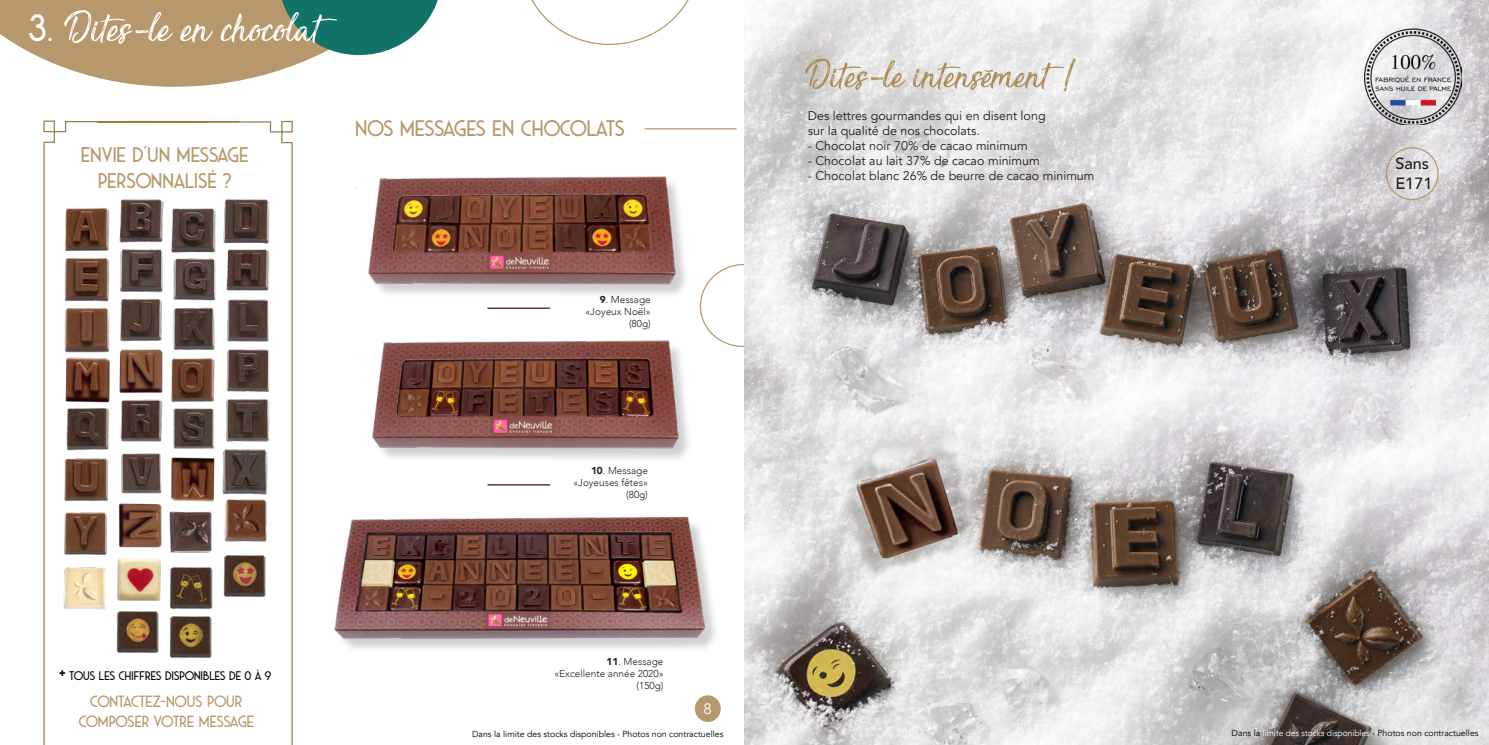
<style>
.page{position:relative;width:1489px;height:745px;background:#fff}
.page>*{position:absolute;margin:0;border:0;box-sizing:border-box;transform-origin:0 0}
.t1{font:54.12px "Sensations and Qualities";color:#fff}
.t2{font:50px "Sensations and Qualities";color:#ac8d57}
.nom_BBC{font:22.5px "Saveur Sans Round";letter-spacing:-.045em;color:#b7986c}
.nom_BBC-2{font:21.25px "Saveur Sans Round";letter-spacing:-.03em;color:#b7986c}
.nom_BBC-3{font:16.25px "Saveur Sans Round";letter-spacing:-.03em;color:#b7986c}
.t3{font:500 16.25px "Avenir";color:#231f20}
.t4{font:15px "Avenir";color:#fff}
.t5{font:12.5px "Avenir";color:#231f20}
.nom_BBC-4{font:12.5px "Saveur Sans Round";letter-spacing:-.03em;color:#000}
.t6{font:300 10px "Avenir";color:#231f20}
.t7{font:8.75px "Avenir";color:#000001}
.s1{font-family:"Saveur Sans Round";font-size:37.88px}
.s2{font-weight:900}
.s3{font-size:20px}
.s4{color:#fff}
</style>
<div class="page">
<svg style="left:699px;top:263px;width:45px;height:85px"></svg>
<svg style="left:531px;top:0;width:158px;height:45px"></svg>
<svg style="left:0;top:0;width:307px;height:87px;fill:#b7986c"></svg>
<svg style="left:274px;top:0;width:164px;height:60px"></svg>
<img style="left:744px;top:0;width:744px;height:744px">
<svg style="left:240px;top:120px;width:53px;height:624px"></svg>
<svg style="left:43px;top:120px;width:197px;height:624px"></svg>
<svg style="left:694px;top:695px;width:27px;height:27px"></svg>
<img style="left:1363px;top:28px;width:97px;height:97px">
<div style="left:337px;top:519px;width:382px;height:134px;background:#fbfbfb"></div>
<img style="left:334px;top:516px;width:379px;height:132px">
<div style="left:358px;top:179px;width:331px;height:119px;background:#231f20;opacity:.21"></div>
<img style="left:355px;top:176px;width:329px;height:113px">
<div style="left:362px;top:343px;width:331px;height:119px;background:#231f20;opacity:.21"></div>
<img style="left:359px;top:340px;width:329px;height:112px">
<img style="left:62px;top:203px;width:50px;height:50px">
<img style="left:62px;top:306px;width:50px;height:48px">
<img style="left:62px;top:406px;width:50px;height:47px">
<img style="left:62px;top:253px;width:50px;height:53px">
<img style="left:62px;top:354px;width:50px;height:52px">
<img style="left:62px;top:453px;width:50px;height:107px">
<img style="left:61px;top:562px;width:49px;height:53px">
<img style="left:222px;top:194px;width:50px;height:50px">
<img style="left:222px;top:297px;width:50px;height:48px">
<img style="left:222px;top:397px;width:50px;height:50px">
<img style="left:222px;top:244px;width:50px;height:53px">
<img style="left:222px;top:345px;width:50px;height:52px">
<img style="left:221px;top:445px;width:49px;height:52px">
<img style="left:222px;top:495px;width:49px;height:52px">
<img style="left:221px;top:550px;width:49px;height:52px">
<img style="left:116px;top:194px;width:49px;height:50px">
<img style="left:116px;top:297px;width:49px;height:48px">
<img style="left:116px;top:397px;width:49px;height:103px">
<img style="left:116px;top:244px;width:49px;height:53px">
<img style="left:116px;top:345px;width:49px;height:52px">
<img style="left:113px;top:500px;width:53px;height:49px">
<img style="left:113px;top:553px;width:51px;height:105px">
<img style="left:169px;top:203px;width:50px;height:50px">
<img style="left:169px;top:306px;width:50px;height:48px">
<img style="left:169px;top:406px;width:50px;height:46px">
<img style="left:169px;top:253px;width:50px;height:53px">
<img style="left:169px;top:354px;width:50px;height:52px">
<img style="left:169px;top:452px;width:50px;height:53px">
<img style="left:163px;top:508px;width:53px;height:49px">
<img style="left:167px;top:562px;width:50px;height:53px">
<img style="left:167px;top:611px;width:49px;height:53px">
<hr style="left:487px;top:307px;width:63px;height:1px;background:#40110b">
<hr style="left:487px;top:484px;width:63px;height:1px;background:#40110b">
<hr style="left:644px;top:128px;width:92px;height:1px;background:#b7986c">
<div style="left:1385px;top:147px;width:53px;height:53px;border:1px solid #b7986c;border-radius:50%"></div>
<p class="t1" style="left:28px;top:2px;width:295px"><span class="s1">3.</span> Dites-le en chocolat</p>
<p class="nom_BBC-2" style="left:81px;top:144px;width:170px">ENVIE D’UN MESSAGE</p>
<p class="nom_BBC-2" style="left:97px;top:169px;width:136px">PERSONNALISÉ ?</p>
<p class="nom_BBC" style="left:355px;top:117px;width:272px">NOS MESSAGES EN CHOCOLATS</p>
<p class="t6" style="left:599px;top:293px;width:52px"><span class="s2">9</span>. Message</p>
<p class="t6" style="left:585px;top:305px;width:67px">«Joyeux Noël»</p>
<p class="t6" style="left:629px;top:317px;width:23px">(80g)</p>
<p class="t6" style="left:591px;top:464px;width:58px"><span class="s2">10</span>. Message</p>
<p class="t6" style="left:573px;top:476px;width:76px">«Joyeuses fêtes»</p>
<p class="t6" style="left:626px;top:488px;width:23px">(80g)</p>
<p class="t2" style="left:805px;top:51px;width:272px">Dites-le intensément !</p>
<p class="t5" style="left:807px;top:108px;width:239px">Des lettres gourmandes qui en disent long</p>
<p class="t5" style="left:807px;top:123px;width:173px">sur la qualité de nos chocolats.</p>
<p class="t5" style="left:807px;top:138px;width:221px">- Chocolat noir 70% de cacao minimum</p>
<p class="t5" style="left:807px;top:153px;width:233px">- Chocolat au lait 37% de cacao minimum</p>
<p class="t5" style="left:807px;top:168px;width:288px">- Chocolat blanc 26% de beurre de cacao minimum</p>
<p class="t3" style="left:1395px;top:149px;width:35px">Sans</p>
<p class="t3" style="left:1395px;top:169px;width:39px">E171</p>
<p class="nom_BBC-4" style="left:59px;top:669px;width:214px"><span class="s3">+</span> TOUS LES CHIFFRES DISPONIBLES DE 0 À 9</p>
<p class="nom_BBC-3" style="left:90px;top:692px;width:154px">CONTACTEZ-NOUS POUR</p>
<p class="nom_BBC-3" style="left:78px;top:712px;width:177px">COMPOSER VOTRE MESSAGE</p>
<p class="t6" style="left:606px;top:655px;width:58px"><span class="s2">11</span>. Message</p>
<p class="t6" style="left:554px;top:667px;width:110px">«Excellente année 2020»</p>
<p class="t6" style="left:636px;top:679px;width:28px">(150g)</p>
<p class="t4" style="left:703px;top:699px;width:10px">8</p>
<p class="t7" style="left:472px;top:728px;width:253px">Dans la limite des stocks disponibles - Photos non contractuelles</p>
<p class="t7" style="left:1231px;top:727px;width:248px">Dans la <span class="s4">limite des stocks disponibles</span> - Photos non contractuelles</p>
</div>
